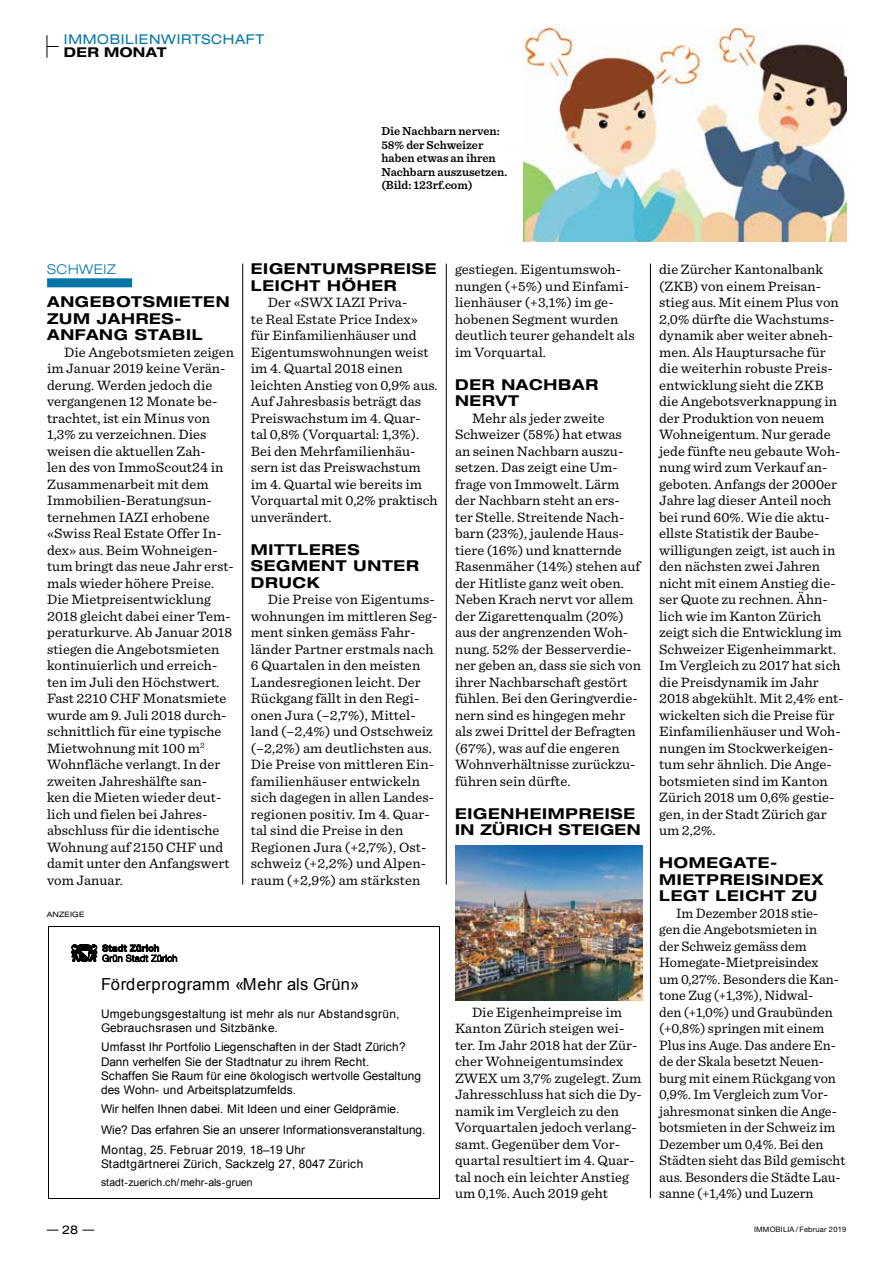
<style>
.page{position:relative;width:893px;height:1263px;background:#fff}
.page>*{position:absolute;margin:0;border:0;box-sizing:border-box;transform-origin:0 0}
.t1{font:16.5px "Arial";letter-spacing:.02em;color:#000}
.t2{font:700 expanded 15px/16.5px "Helvetica Neue LT Std";letter-spacing:.05em;color:#000}
.t3{font:14.25px/16.5px "Sentinel";letter-spacing:.005em;color:#000}
.t4{font:expanded 13.5px "Helvetica Neue LT Std";letter-spacing:.05em;color:#0076a8}
.t5{font:700 expanded 13.5px "Helvetica Neue LT Std";letter-spacing:.025em;color:#000}
.t6{font:300 expanded 13.5px "Helvetica Neue LT Std";letter-spacing:.05em;color:#0076a8}
.t7{font:600 12px/13.5px "Sentinel";color:#000}
.t8{font:expanded 12px "Helvetica Neue LT Std";color:#000}
.t9{font:11.85px/14.1px "Arial";letter-spacing:.015em;color:#000}
.t10{font:10.5px "Arial";color:#000}
.t11{font:7.5px "Helvetica Neue LT Std";letter-spacing:.025em;color:#000}
.t12{font:expanded 7.5px "Helvetica Neue LT Std";letter-spacing:.025em;color:#000}
</style>
<div class="page">
<div style="left:47px;top:278px;width:85px;height:9px;background:#0076a8"></div>
<hr style="left:242px;top:264px;width:1px;height:621px;background:#000">
<hr style="left:446px;top:264px;width:1px;height:621px;background:#000">
<hr style="left:650px;top:264px;width:1px;height:934px;background:#000">
<svg style="left:47px;top:35px;width:12px;height:23px"></svg>
<img style="left:455px;top:845px;width:187px;height:155px">
<img style="left:523px;top:29px;width:323px;height:212px">
<hr style="left:49px;top:926px;width:390px;height:1px;background:#000">
<hr style="left:48px;top:926px;width:1px;height:272px;background:#000">
<hr style="left:49px;top:1198px;width:390px;height:1px;background:#000">
<hr style="left:439px;top:926px;width:1px;height:272px;background:#000">
<svg style="left:72px;top:944px;width:105px;height:18px"></svg>
<p class="t4" style="left:64px;top:31px;width:202px">IMMOBILIENWIRTSCHAFT</p>
<p class="t5" style="left:64px;top:44px;width:104px">DER MONAT</p>
<p class="t7" style="left:381px;top:124px;width:127px">Die Nachbarn nerven:<br>58% der Schweizer haben etwas an ihren<br>Nachbarn auszusetzen. (Bild: 123rf.com)</p>
<p class="t6" style="left:47px;top:261px;width:70px">SCHWEIZ</p>
<p class="t2" style="left:47px;top:293px;width:184px">ANGEBOTSMIETEN<br>ZUM JAHRES-<br>ANFANG STABIL</p>
<p class="t3" style="left:47px;top:343px;width:188px;text-indent:17px">Die Angebotsmieten zeigen im Januar 2019 keine Verän&shy;derung. Werden jedoch die vergangenen 12 Monate be&shy;trachtet, ist ein Minus von<br>1,3% zu verzeichnen. Dies weisen die aktuellen Zah-<br>len des von ImmoScout24 in<br>Zusammenarbeit mit dem<br>Immobilien-Beratungsun&shy;ternehmen IAZI erhobene «Swiss Real Estate Offer In&shy;dex» aus. Beim Wohneigen&shy;tum bringt das neue Jahr erst&shy;mals wieder höhere Preise.<br>Die Mietpreisentwicklung<br>2018 gleicht dabei einer Tem&shy;peraturkurve. Ab Januar 2018 stiegen die Angebotsmieten kontinuierlich und erreich&shy;ten im Juli den Höchstwert.<br>Fast 2210 CHF Monatsmiete wurde am 9. Juli 2018 durch&shy;schnittlich für eine typische<br>Mietwohnung mit 100 m<sup>2<br></sup>Wohnfläche verlangt. In der zweiten Jahreshälfte san-<br>ken die Mieten wieder deut&shy;lich und fielen bei Jahres&shy;abschluss für die identische<br>Wohnung auf 2150 CHF und damit unter den Anfangswert vom Januar.</p>
<p class="t12" style="left:47px;top:910px;width:39px">ANZEIGE</p>
<p class="t2" style="left:251px;top:260px;width:187px">EIGENTUMSPREISE<br>LEICHT HÖHER</p>
<p class="t3" style="left:251px;top:293px;width:188px;text-indent:17px">Der «SWX IAZI Priva-<br>te Real Estate Price Index» für Einfamilienhäuser und<br>Eigentumswohnungen weist im 4. Quartal 2018 einen leichten Anstieg von 0,9% aus.<br>Auf Jahresbasis beträgt das<br>Preiswachstum im 4. Quar&shy;tal 0,8% (Vorquartal: 1,3%).<br>Bei den Mehrfamilienhäu&shy;sern ist das Preiswachstum im 4. Quartal wie bereits im<br>Vorquartal mit 0,2% praktisch unverändert.</p>
<p class="t2" style="left:251px;top:540px;width:169px">MITTLERES<br>SEGMENT UNTER<br>DRUCK</p>
<p class="t3" style="left:251px;top:590px;width:188px;text-indent:17px">Die Preise von Eigentums&shy;wohnungen im mittleren Seg&shy;ment sinken gemäss Fahr&shy;länder Partner erstmals nach<br>6 Quartalen in den meisten<br>Landesregionen leicht. Der<br>Rückgang fällt in den Regi&shy;onen Jura (–2,7%), Mittel&shy;land (–2,4%) und Ostschweiz (–2,2%) am deutlichsten aus.<br>Die Preise von mittleren Ein&shy;familienhäuser entwickeln sich dagegen in allen Landes&shy;regionen positiv. Im 4. Quar&shy;tal sind die Preise in den<br>Regionen Jura (+2,7%), Ost&shy;schweiz (+2,2%) und Alpen&shy;raum (+2,9%) am stärksten</p>
<p class="t1" style="left:101px;top:974px;width:260px">Förderprogramm «Mehr als Grün»</p>
<p class="t9" style="left:101px;top:1006px;width:300px">Umgebungsgestaltung ist mehr als nur Abstandsgrün,<br>Gebrauchsrasen und Sitzbänke.</p>
<p class="t9" style="left:101px;top:1040px;width:321px">Umfasst Ihr Portfolio Liegenschaften in der Stadt Zürich?<br>Dann verhelfen Sie der Stadtnatur zu ihrem Recht.<br>Schaffen Sie Raum für eine ökologisch wertvolle Gestaltung des Wohn- und Arbeitsplatzumfelds.</p>
<p class="t9" style="left:101px;top:1099px;width:326px;line-height:20.4px">Wir helfen Ihnen dabei. Mit Ideen und einer Geldprämie.<br>Wie? Das erfahren Sie an unserer Informationsveranstaltung.<br>Montag, 25. Februar 2019, 18–19 Uhr</p>
<p class="t9" style="left:101px;top:1157px;width:264px">Stadtgärtnerei Zürich, Sackzelg 27, 8047 Zürich</p>
<p class="t10" style="left:101px;top:1176px;width:153px">stadt-zuerich.ch/mehr-als-gruen</p>
<p class="t3" style="left:455px;top:260px;width:181px">gestiegen. Eigentumswoh&shy;nungen (+5%) und Einfami&shy;lienhäuser (+3,1%) im ge&shy;hobenen Segment wurden deutlich teurer gehandelt als im Vorquartal.</p>
<p class="t2" style="left:455px;top:375px;width:145px">DER NACHBAR<br>NERVT</p>
<p class="t3" style="left:455px;top:409px;width:188px;text-indent:17px">Mehr als jeder zweite<br>Schweizer (58%) hat etwas<br>an seinen Nachbarn auszu&shy;setzen. Das zeigt eine Um&shy;frage von Immowelt. Lärm der Nachbarn steht an ers&shy;ter Stelle. Streitende Nach&shy;barn (23%), jaulende Haus&shy;tiere (16%) und knatternde<br>Rasenmäher (14%) stehen auf der Hitliste ganz weit oben.<br>Neben Krach nervt vor allem der Zigarettenqualm (20%) aus der angrenzenden Woh&shy;nung. 52% der Besserverdie&shy;ner geben an, dass sie sich von ihrer Nachbarschaft gestört fühlen. Bei den Geringverdie&shy;nern sind es hingegen mehr als zwei Drittel der Befragten (67%), was auf die engeren<br>Wohnverhältnisse zurückzu&shy;führen sein dürfte.</p>
<p class="t2" style="left:455px;top:804px;width:187px">EIGENHEIMPREISE<br>IN ZÜRICH STEIGEN</p>
<p class="t3" style="left:455px;top:1003px;width:188px;text-indent:17px">Die Eigenheimpreise im<br>Kanton Zürich steigen wei&shy;ter. Im Jahr 2018 hat der Zür&shy;cher Wohneigentumsindex<br>ZWEX um 3,7% zugelegt. Zum<br>Jahresschluss hat sich die Dy&shy;namik im Vergleich zu den<br>Vorquartalen jedoch verlang&shy;samt. Gegenüber dem Vor&shy;quartal resultiert im 4. Quar&shy;tal noch ein leichter Anstieg um 0,1%. Auch 2019 geht</p>
<p class="t3" style="left:659px;top:260px;width:186px">die Zürcher Kantonalbank (ZKB) von einem Preisan&shy;stieg aus. Mit einem Plus von<br>2,0% dürfte die Wachstums&shy;dynamik aber weiter abneh&shy;men. Als Hauptursache für die weiterhin robuste Preis&shy;entwicklung sieht die ZKB die Angebotsverknappung in der Produktion von neuem<br>Wohneigentum. Nur gerade jede fünfte neu gebaute Woh&shy;nung wird zum Verkauf an&shy;geboten. Anfangs der 2000er<br>Jahre lag dieser Anteil noch bei rund 60%. Wie die aktu&shy;ellste Statistik der Baube&shy;willigungen zeigt, ist auch in den nächsten zwei Jahren nicht mit einem Anstieg die&shy;ser Quote zu rechnen. Ähn&shy;lich wie im Kanton Zürich zeigt sich die Entwicklung im<br>Schweizer Eigenheimmarkt.<br>Im Vergleich zu 2017 hat sich die Preisdynamik im Jahr<br>2018 abgekühlt. Mit 2,4% ent&shy;wickelten sich die Preise für<br>Einfamilienhäuser und Woh&shy;nungen im Stockwerkeigen&shy;tum sehr ähnlich. Die Ange&shy;botsmieten sind im Kanton<br>Zürich 2018 um 0,6% gestie&shy;gen, in der Stadt Zürich gar um 2,2%.</p>
<p class="t2" style="left:659px;top:854px;width:166px">HOMEGATE-<br>MIETPREISINDEX<br>LEGT LEICHT ZU</p>
<p class="t3" style="left:659px;top:904px;width:188px;text-indent:17px">Im Dezember 2018 stie-<br>gen die Angebotsmieten in<br>der Schweiz gemäss dem<br>Homegate-Mietpreisindex<br>um 0,27%. Besonders die Kan&shy;tone Zug (+1,3%), Nidwal-<br>den (+1,0%) und Graubünden (+0,8%) springen mit einem<br>Plus ins Auge. Das andere En&shy;de der Skala besetzt Neuen&shy;burg mit einem Rückgang von<br>0,9%. Im Vergleich zum Vor&shy;jahresmonat sinken die Ange&shy;botsmieten in der Schweiz im<br>Dezember um 0,4%. Bei den<br>Städten sieht das Bild gemischt aus. Besonders die Städte Lau&shy;sanne (+1,4%) und Luzern</p>
<p class="t8" style="left:62px;top:1222px;width:18px">28</p>
<p class="t11" style="left:754px;top:1225px;width:94px">IMMOBILIA / Februar 2019</p>
</div>
